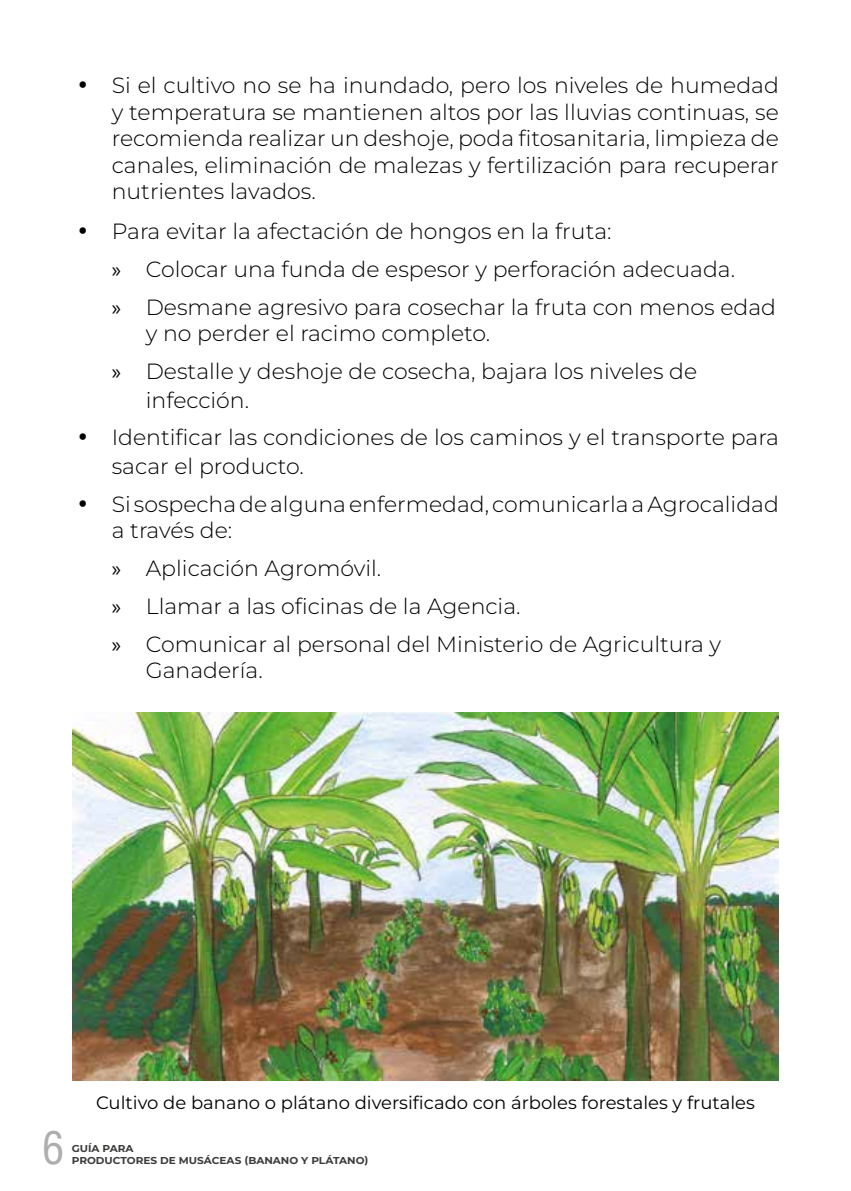
<style>
.page{position:relative;width:851px;height:1191px;background:#fff}
.page>*{position:absolute;margin:0;border:0;box-sizing:border-box;transform-origin:0 0}
.t1{font:condensed 44px "Swiss 721 BT";color:#aeaeae}
.t2{font:300 22px/26.4px "Montserrat";color:#000}
.t3{font:18px "Montserrat";color:#000}
.t4{font:700 10px "Montserrat";color:#3c3c3b;scale:1.05 1}
.s1{font-family:"Myriad Pro";font-weight:400}
</style>
<div class="page">
<img style="left:73px;top:712px;width:705px;height:368px">
<p class="t2" style="left:112px;top:72px;width:668px;text-align:justify;text-indent:-34px">• Si el cultivo no se ha inundado, pero los niveles de humedad y temperatura se mantienen altos por las lluvias continuas, se recomienda realizar un deshoje, poda fitosanitaria, limpieza de canales, eliminación de malezas y fertilización para recuperar nutrientes lavados.</p>
<p class="t2" style="left:112px;top:212px;width:665px;line-height:37.8px;text-indent:-34px">• Para evitar la afectación de hongos en la fruta:<br><span class="s1">»</span> Colocar una funda de espesor y perforación adecuada.<br><span class="s1">»</span> Desmane agresivo para cosechar la fruta con menos edad</p>
<p class="t2" style="left:112px;top:313px;width:587px;line-height:37.8px;text-indent:34px">y no perder el racimo completo.<br><span class="s1">»</span> Destalle y deshoje de cosecha, bajara los niveles de</p>
<p class="t2" style="left:146px;top:386px;width:105px">infección.</p>
<p class="t2" style="left:112px;top:422px;width:668px;line-height:28.8px;text-indent:-34px">• Identificar las condiciones de los caminos y el transporte para sacar el producto.</p>
<p class="t2" style="left:112px;top:490px;width:668px;text-indent:-34px">• Si sospecha de alguna enfermedad, comunicarla a Agrocalidad a través de:</p>
<p class="t2" style="left:112px;top:548px;width:611px;line-height:37.8px"><span class="s1">»</span> Aplicación Agromóvil.<br><span class="s1">»</span> Llamar a las oficinas de la Agencia.<br><span class="s1">»</span> Comunicar al personal del Ministerio de Agricultura y</p>
<p class="t2" style="left:146px;top:656px;width:118px">Ganadería.</p>
<h1 class="t1" style="left:42px;top:1122px;width:23px">6</h1>
<p class="t3" style="left:96px;top:1089px;width:660px">Cultivo de banano o plátano diversificado con árboles forestales y frutales</p>
<p class="t4" style="left:72px;top:1141px;width:60px">GUÍA PARA</p>
<p class="t4" style="left:72px;top:1153px;width:284px">PRODUCTORES DE MUSÁCEAS (BANANO Y PLÁTANO)</p>
</div>
